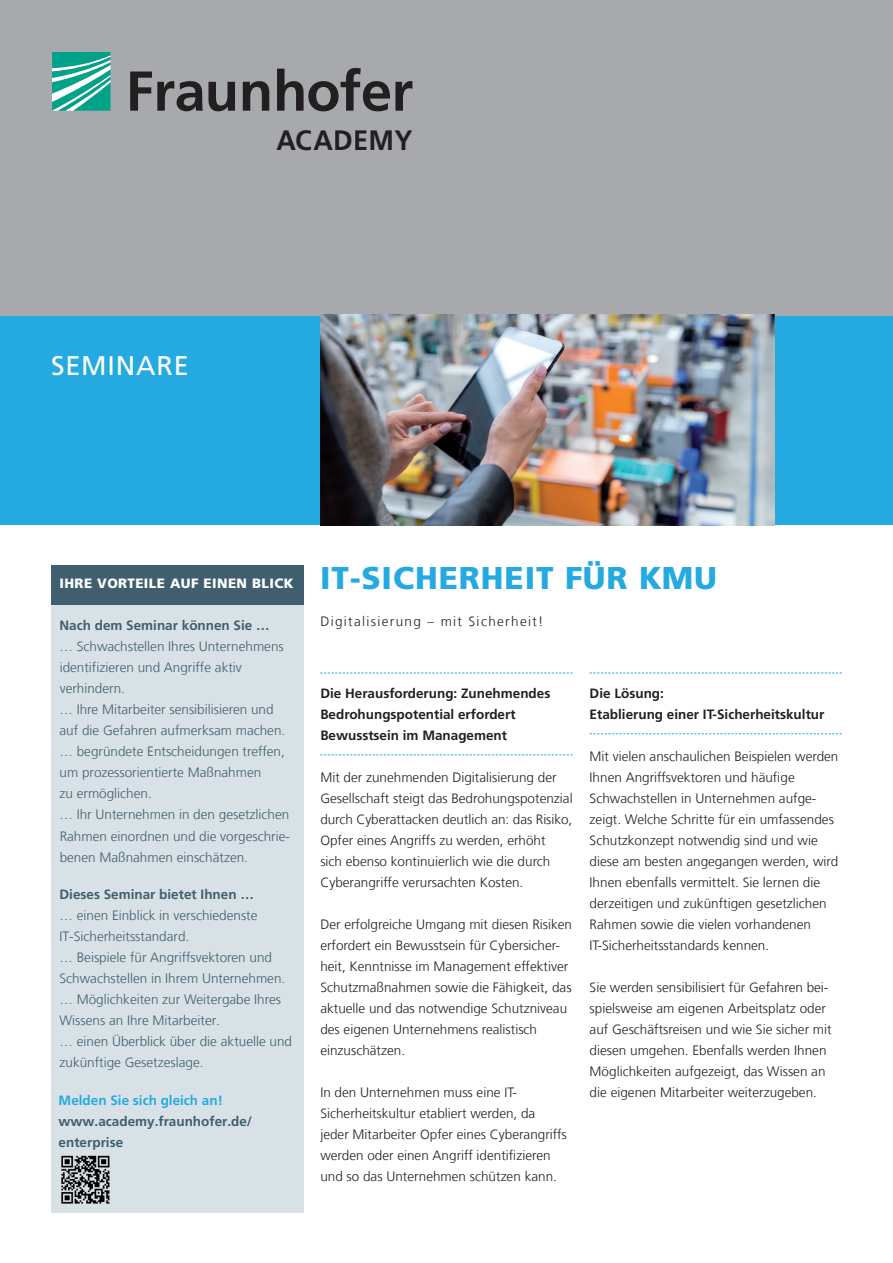
<style>
.page{position:relative;width:893px;height:1263px;background:#fff}
.page>*{position:absolute;margin:0;border:0;box-sizing:border-box;transform-origin:0 0}
._00_Titel{font:900 31.5px "Frutiger LT Com";letter-spacing:.03em;color:#24aae1}
.t1{font:700 28.05px "Frutiger LT Com";letter-spacing:.01em;color:#231f20}
._00_Titel-2{font:27px "Frutiger LT Com";letter-spacing:.03em;color:#fff}
._06_Fließtext_englis{font:300 13.5px/21px "Frutiger LT Com";color:#231f20}
._06_Fließtext_englis-2{font:300 13.5px/21px "Frutiger LT Com";color:#3f5f6e}
._11_Zwischenüberschr{font:700 13.5px/21px "Frutiger LT Com";color:#231f20}
._06_Fließtext_englis-3{font:700 13.5px/21px "Frutiger LT Com";color:#3f5f6e}
._04_Einleitungstext{font:300 13.5px "Frutiger LT Com";letter-spacing:.1em;color:#231f20}
._03_Standardüberschr{font:900 13.5px "Frutiger LT Com";letter-spacing:.03em;color:#fff}
.s1{color:#24aae1}
</style>
<div class="page">
<div style="left:0;top:315px;width:893px;height:210px;background:#24aae1"></div>
<svg style="left:320px;top:673px;width:253px;height:1px"></svg>
<svg style="left:320px;top:754px;width:253px;height:1px"></svg>
<svg style="left:590px;top:673px;width:252px;height:1px"></svg>
<svg style="left:590px;top:733px;width:252px;height:1px"></svg>
<div style="left:51px;top:581px;width:252px;height:632px;background:#d8e1e6"></div>
<div style="left:51px;top:565px;width:252px;height:40px;background:#3f5f6e"></div>
<div style="left:0;top:0;width:893px;height:315px;background:#a8a9ad"></div>
<svg style="left:52px;top:52px;width:59px;height:59px;background:#4bbbaa"></svg>
<svg style="left:130px;top:68px;width:282px;height:43px"></svg>
<img style="left:320px;top:315px;width:455px;height:210px">
<img style="left:61px;top:1155px;width:49px;height:49px">
<p class="_00_Titel-2" style="left:51px;top:350px;width:139px">SEMINARE</p>
<p class="t1" style="left:276px;top:124px;width:138px">ACADEMY</p>
<p class="_03_Standardüberschr" style="left:60px;top:575px;width:235px">IHRE VORTEILE AUF EINEN BLICK</p>
<p class="_06_Fließtext_englis-3" style="left:60px;top:615px;width:212px">Nach dem Seminar können Sie …</p>
<p class="_06_Fließtext_englis-2" style="left:60px;top:636px;width:226px">… Schwachstellen Ihres Unternehmens identifizieren und Angriffe aktiv verhindern.</p>
<p class="_06_Fließtext_englis-2" style="left:60px;top:699px;width:227px">… Ihre Mitarbeiter sensibilisieren und auf die Gefahren aufmerksam machen.</p>
<p class="_06_Fließtext_englis-2" style="left:60px;top:741px;width:227px">… begründete Entscheidungen treffen, um prozessorientierte Maßnahmen<br>zu ermöglichen.</p>
<p class="_06_Fließtext_englis-2" style="left:60px;top:804px;width:232px;text-align:justify">… Ihr Unternehmen in den gesetzlichen Rahmen einordnen und die vorgeschrie&shy;benen Maßnahmen einschätzen.</p>
<p class="_06_Fließtext_englis-3" style="left:60px;top:883px;width:196px">Dieses Seminar bietet Ihnen …</p>
<p class="_06_Fließtext_englis-2" style="left:60px;top:905px;width:200px">… einen Einblick in verschiedenste<br>IT-Sicherheitsstandard.</p>
<p class="_06_Fließtext_englis-2" style="left:60px;top:947px;width:227px">… Beispiele für Angriffsvektoren und<br>Schwachstellen in Ihrem Unternehmen.</p>
<p class="_06_Fließtext_englis-2" style="left:60px;top:989px;width:223px">… Möglichkeiten zur Weitergabe Ihres<br>Wissens an Ihre Mitarbeiter.</p>
<p class="_06_Fließtext_englis-2" style="left:60px;top:1031px;width:234px">… einen Überblick über die aktuelle und zukünftige Gesetzeslage.</p>
<p class="_06_Fließtext_englis-3" style="left:59px;top:1089px;width:195px"><span class="s1">Melden Sie sich gleich an! </span>www.academy.fraunhofer.de/ enterprise</p>
<p class="_00_Titel" style="left:320px;top:559px;width:398px">IT-SICHERHEIT FÜR KMU</p>
<p class="_04_Einleitungstext" style="left:320px;top:614px;width:225px">Digitalisierung – mit Sicherheit!</p>
<p class="_11_Zwischenüberschr" style="left:320px;top:682px;width:232px">Die Herausforderung: Zunehmendes<br>Bedrohungspotential erfordert<br>Bewusstsein im Management</p>
<p class="_06_Fließtext_englis" style="left:320px;top:766px;width:254px">Mit der zunehmenden Digitalisierung der Gesellschaft steigt das Bedrohungspotenzial durch Cyberattacken deutlich an: das Risiko, Opfer eines Angriffs zu werden, erhöht<br>sich ebenso kontinuierlich wie die durch Cyberangriffe verursachten Kosten.</p>
<p class="_06_Fließtext_englis" style="left:320px;top:913px;width:253px">Der erfolgreiche Umgang mit diesen Risiken erfordert ein Bewusstsein für Cybersicher&shy;heit, Kenntnisse im Management effektiver Schutzmaßnahmen sowie die Fähigkeit, das aktuelle und das notwendige Schutzniveau des eigenen Unternehmens realistisch einzuschätzen.</p>
<p class="_06_Fließtext_englis" style="left:320px;top:1082px;width:248px">In den Unternehmen muss eine IT-Sicherheitskultur etabliert werden, da jeder Mitarbeiter Opfer eines Cyberangriffs werden oder einen Angriff identifizieren und so das Unternehmen schützen kann.</p>
<p class="_11_Zwischenüberschr" style="left:590px;top:682px;width:236px">Die Lösung:<br>Etablierung einer IT-Sicherheitskultur</p>
<p class="_06_Fließtext_englis" style="left:590px;top:745px;width:250px">Mit vielen anschaulichen Beispielen werden Ihnen Angriffsvektoren und häufige Schwachstellen in Unternehmen aufge&shy;zeigt. Welche Schritte für ein umfassendes Schutzkonzept notwendig sind und wie diese am besten angegangen werden, wird Ihnen ebenfalls vermittelt. Sie lernen die derzeitigen und zukünftigen gesetzlichen Rahmen sowie die vielen vorhandenen IT-Sicherheitsstandards kennen.</p>
<p class="_06_Fließtext_englis" style="left:590px;top:976px;width:244px">Sie werden sensibilisiert für Gefahren bei&shy;spielsweise am eigenen Arbeitsplatz oder auf Geschäftsreisen und wie Sie sicher mit diesen umgehen. Ebenfalls werden Ihnen Möglichkeiten aufgezeigt, das Wissen an die eigenen Mitarbeiter weiterzugeben.</p>
</div>
